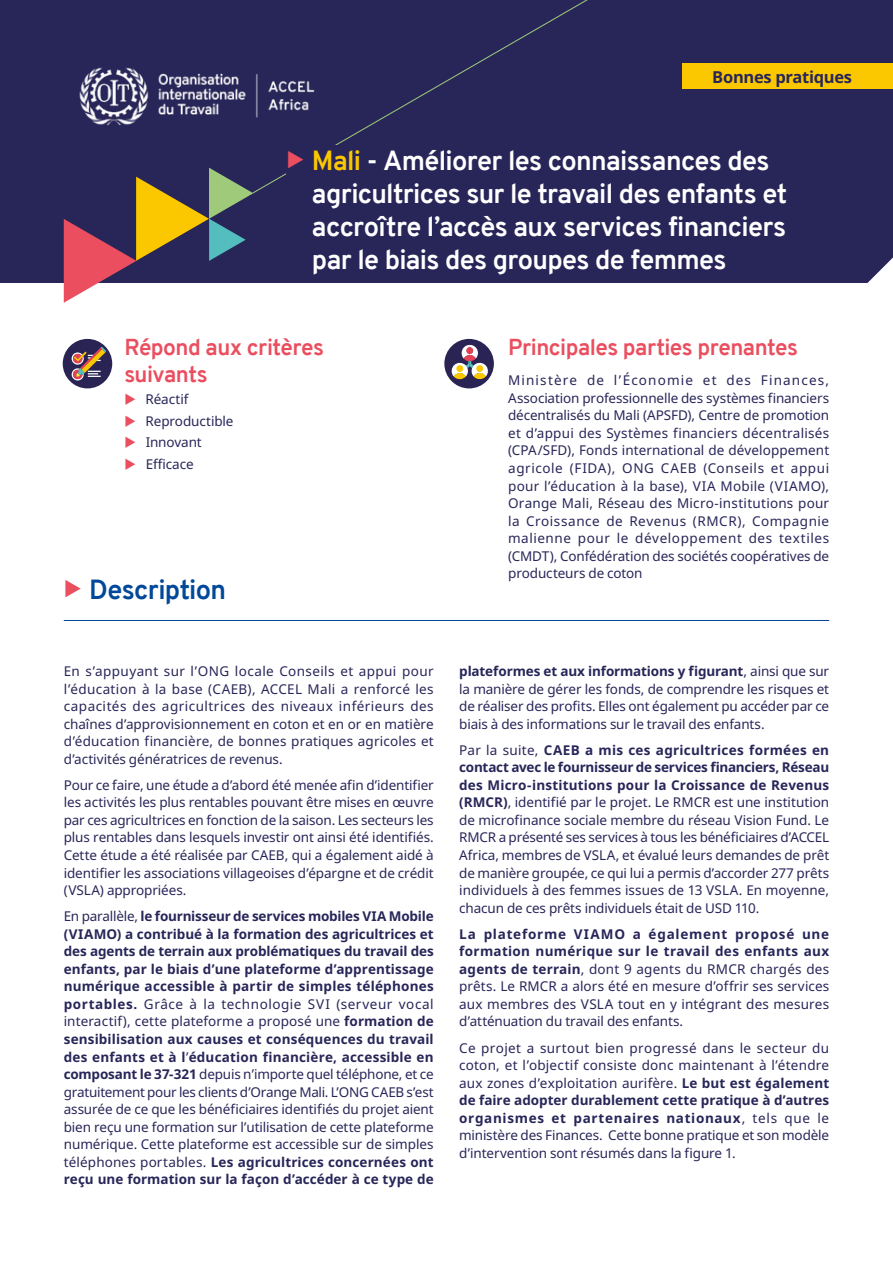
<style>
.page{position:relative;width:893px;height:1263px;background:#fff}
.page>*{position:absolute;margin:0;border:0;box-sizing:border-box;transform-origin:0 0}
.t1{font:700 27px/33px "Overpass";letter-spacing:-.025em;color:#fff}
.t2{font:700 27px "Overpass";letter-spacing:-.025em;color:#00489a}
.t3{font:700 22.5px/27px "Overpass";letter-spacing:-.025em;color:#ea4e5f}
.t4{font:700 16.5px "Noto Sans";letter-spacing:-.02em;color:#282659}
.t5{font:13.5px/17.5px "Noto Sans";letter-spacing:-.01em;color:#282659;text-align:justify}
.t6{font:700 13.5px/17.5px "Noto Sans";letter-spacing:.005em;color:#282659;text-align:justify}
.s1{color:#fbc800}
.s2{font-weight:400}
.s3{font-weight:700}
</style>
<div class="page">
<div style="left:0;top:0;width:893px;height:283px;background:#282659"></div>
<img style="left:64px;top:34px;width:187px;height:118px">
<hr style="left:64px;top:620px;width:765px;height:1px;background:#00489a">
<div style="left:251px;top:0;width:419px;height:194px;background:#282659"></div>
<svg style="left:64px;top:168px;width:189px;height:135px;background:#7c6769"></svg>
<div style="left:286px;top:146px;width:543px;height:123px;background:#282659"></div>
<div style="left:444px;top:339px;width:50px;height:49px;background:#292454;border-radius:50%"></div>
<svg style="left:451px;top:345px;width:38px;height:35px"></svg>
<div style="left:476px;top:365px;width:7px;height:7px;background:#fac700;border-radius:50%"></div>
<div style="left:63px;top:339px;width:49px;height:49px;background:#292454;border-radius:50%"></div>
<svg style="left:71px;top:347px;width:35px;height:34px"></svg>
<div style="left:682px;top:64px;width:211px;height:25px;background:#fbc800"></div>
<p class="t4" style="left:712px;top:66px;width:141px">Bonnes pratiques</p>
<h1 class="t1" style="left:312px;top:144px;width:477px"><span class="s1">Mali</span> - Améliorer les connaissances des agricultrices sur le travail des enfants et accroître l’accès aux services financiers par le biais des groupes de femmes</h1>
<h2 class="t3" style="left:124px;top:334px;width:201px">Répond aux critères suivants</h2>
<p class="t5" style="left:146px;top:388px;width:89px;line-height:21.8px;text-align:left">Réactif<br>Reproductible<br>Innovant<br>Efficace</p>
<h1 class="t2" style="left:89px;top:570px;width:138px">Description</h1>
<p class="t5" style="left:64px;top:663px;width:371px">En s’appuyant sur l’ONG locale Conseils et appui pour l’éducation à la base (CAEB), ACCEL Mali a renforcé les capacités des agricultrices des niveaux inférieurs des chaînes d’approvisionnement en coton et en or en matière d’éducation financière, de bonnes pratiques agricoles et d’activités génératrices de revenus.</p>
<p class="t5" style="left:64px;top:776px;width:372px">Pour ce faire, une étude a d’abord été menée afin d’identifier les activités les plus rentables pouvant être mises en œuvre par ces agricultrices en fonction de la saison. Les secteurs les plus rentables dans lesquels investir ont ainsi été identifiés.<br>Cette étude a été réalisée par CAEB, qui a également aidé à identifier les associations villageoises d’épargne et de crédit (VSLA) appropriées.</p>
<p class="t6" style="left:64px;top:908px;width:371px"><span class="s2">En parallèle,</span> le fournisseur de services mobiles VIA Mobile (VIAMO) a contribué à la formation des agricultrices et des agents de terrain aux problématiques du travail des enfants, par le biais d’une plateforme d’apprentissage numérique accessible à partir de simples téléphones portables. <span class="s2">Grâce à la technologie SVI (serveur vocal interactif), cette plateforme a proposé une</span> formation de sensibilisation aux causes et conséquences du travail des enfants et à l<span class="s2">’</span>éducation financière, accessible en composant le 37-321 <span class="s2">depuis n’importe quel téléphone, et ce gratuitement pour les clients d’Orange Mali. L’ONG CAEB s’est assurée de ce que les bénéficiaires identifiés du projet aient bien reçu une formation sur l’utilisation de cette plateforme numérique. Cette plateforme est accessible sur de simples téléphones portables.</span> Les agricultrices concernées ont reçu une formation sur la façon d’accéder à ce type de</p>
<h2 class="t3" style="left:508px;top:334px;width:291px">Principales parties prenantes</h2>
<p class="t5" style="left:508px;top:372px;width:323px">Ministère de l’Économie et des Finances, Association professionnelle des systèmes financiers décentralisés du Mali (APSFD), Centre de promotion et d’appui des Systèmes financiers décentralisés (CPA/SFD), Fonds international de développement agricole (FIDA), ONG CAEB (Conseils et appui pour l’éducation à la base), VIA Mobile (VIAMO), Orange Mali, Réseau des Micro-institutions pour la Croissance de Revenus (RMCR), Compagnie malienne pour le développement des textiles (CMDT), Confédération des sociétés coopératives de producteurs de coton</p>
<p class="t5" style="left:459px;top:663px;width:371px"><span class="s3">plateformes et aux informations y figurant</span>, ainsi que sur la manière de gérer les fonds, de comprendre les risques et de réaliser des profits. Elles ont également pu accéder par ce biais à des informations sur le travail des enfants.</p>
<p class="t5" style="left:459px;top:741px;width:371px">Par la suite, <span class="s3">CAEB a mis ces agricultrices formées en contact avec le fournisseur de services financiers, Réseau des Micro-institutions pour la Croissance de Revenus (RMCR)</span>, identifié par le projet. Le RMCR est une institution de microfinance sociale membre du réseau Vision Fund. Le RMCR a présenté ses services à tous les bénéficiaires d’ACCEL Africa, membres de VSLA, et évalué leurs demandes de prêt de manière groupée, ce qui lui a permis d’accorder 277 prêts individuels à des femmes issues de 13 VSLA. En moyenne, chacun de ces prêts individuels était de USD 110.</p>
<p class="t5" style="left:459px;top:925px;width:371px"><span class="s3">La plateforme VIAMO a également proposé une formation numérique sur le travail des enfants aux agents de terrain</span>, dont 9 agents du RMCR chargés des prêts. Le RMCR a alors été en mesure d’offrir ses services aux membres des VSLA tout en y intégrant des mesures d’atténuation du travail des enfants.</p>
<p class="t5" style="left:459px;top:1039px;width:371px">Ce projet a surtout bien progressé dans le secteur du coton, et l’objectif consiste donc maintenant à l’étendre aux zones d’exploitation aurifère. <span class="s3">Le but est également de faire adopter durablement cette pratique à d’autres organismes et partenaires nationaux</span>, tels que le ministère des Finances. Cette bonne pratique et son modèle d’intervention sont résumés dans la figure 1.</p>
</div>
